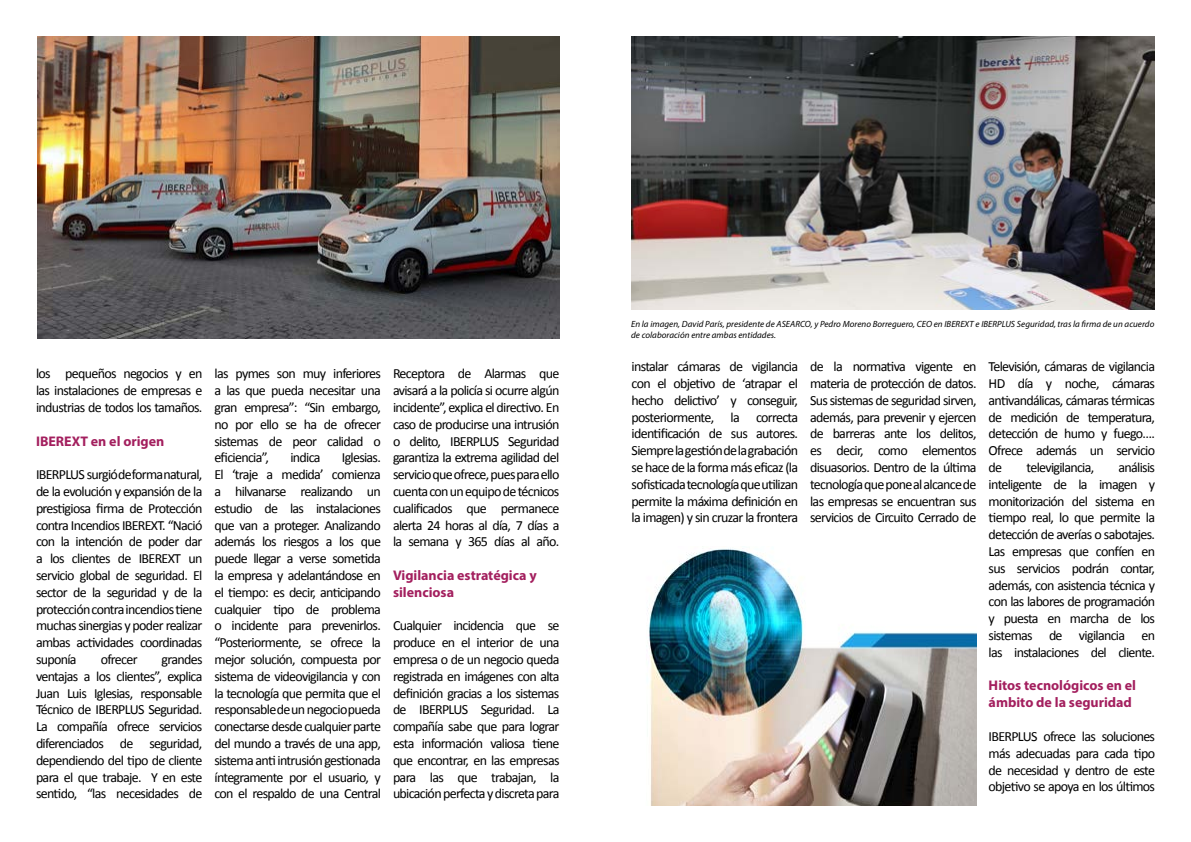
<style>
.page{position:relative;width:1191px;height:842px;background:#fff}
.page>*{position:absolute;margin:0;border:0;box-sizing:border-box;transform-origin:0 0}
.t1{font:14px/16.8px "Calibri";letter-spacing:-.05em;color:#000;text-align:justify}
.t2{font:700 14px/16.8px "Myriad Pro";color:#a31f5e}
.t3{font:italic 9px/10.8px "Myriad Pro";letter-spacing:.005em;color:#000}
</style>
<div class="page">
<img style="left:647px;top:548px;width:329px;height:258px">
<img style="left:631px;top:36px;width:523px;height:273px">
<img style="left:37px;top:36px;width:522px;height:303px">
<p class="t1" style="left:36px;top:365px;width:168px">los pequeños negocios y en las instalaciones de empresas e industrias de todos los tamaños.</p>
<p class="t2" style="left:36px;top:432px;width:130px">IBEREXT en el origen</p>
<p class="t1" style="left:36px;top:466px;width:168px">IBERPLUS surgió de forma natural, de la evolución y expansión de la prestigiosa firma de Protección contra Incendios IBEREXT. “Nació con la intención de poder dar a los clientes de IBEREXT un servicio global de seguridad. El sector de la seguridad y de la protección contra incendios tiene muchas sinergias y poder realizar ambas actividades coordinadas suponía</p>
<p class="t1" style="left:101px;top:651px;width:38px">ofrecer</p>
<p class="t1" style="left:36px;top:651px;width:168px;text-indent:126px">grandes ventajas a los clientes”, explica Juan Luis Iglesias, responsable Técnico de IBERPLUS Seguridad.<br>La compañía ofrece servicios diferenciados de seguridad, dependiendo del tipo de cliente para el que trabaje. Y en este sentido, “las necesidades de</p>
<p class="t1" style="left:214px;top:365px;width:168px">las pymes son muy inferiores a las que pueda necesitar una gran empresa”: “Sin embargo, no por ello se ha de ofrecer sistemas de peor calidad o eficiencia”,</p>
<p class="t1" style="left:214px;top:449px;width:168px;text-indent:127px">Iglesias.<br>El ‘traje a medida’ comienza a hilvanarse realizando un estudio de las instalaciones que van a proteger. Analizando además los riesgos a los que puede llegar a verse sometida la empresa y adelantándose en el tiempo: es decir, anticipando cualquier tipo de problema o incidente para prevenirlos. “Posteriormente, se ofrece la mejor solución, compuesta por sistema de videovigilancia y con la tecnología que permita que el responsable de un negocio pueda conectarse desde cualquier parte del mundo a través de una app, sistema anti intrusión gestionada íntegramente por el usuario, y con el respaldo de una Central</p>
<p class="t1" style="left:290px;top:449px;width:32px">indica</p>
<p class="t1" style="left:393px;top:365px;width:168px">Receptora de Alarmas que avisará a la policía si ocurre algún incidente”, explica el directivo. En caso de producirse una intrusión o delito, IBERPLUS Seguridad garantiza la extrema agilidad del servicio que ofrece, pues para ello cuenta con un equipo de técnicos cualificados que permanece alerta 24 horas al día, 7 días a la semana y 365 días al año.</p>
<p class="t2" style="left:393px;top:566px;width:145px">Vigilancia estratégica y silenciosa</p>
<p class="t1" style="left:393px;top:617px;width:168px">Cualquier incidencia que se produce en el interior de una empresa o de un negocio queda registrada en imágenes con alta definición gracias a los sistemas de IBERPLUS Seguridad. La compañía sabe que para lograr esta información valiosa tiene que encontrar, en las empresas para las que trabajan, la ubicación perfecta y discreta para</p>
<p class="t3" style="left:631px;top:319px;width:525px">En la imagen, David París, presidente de ASEARCO, y Pedro Moreno Borreguero, CEO en IBEREXT e IBERPLUS Seguridad, tras la firma de un acuerdo de colaboración entre ambas entidades.</p>
<p class="t1" style="left:631px;top:358px;width:168px">instalar cámaras de vigilancia con el objetivo de ‘atrapar el hecho delictivo’ y conseguir, posteriormente, la correcta identificación de sus autores.<br>Siempre la gestión de la grabación se hace de la forma más eficaz (la sofisticada tecnología que utilizan permite la máxima definición en la imagen) y sin cruzar la frontera</p>
<p class="t1" style="left:810px;top:358px;width:168px">de la normativa vigente en materia de protección de datos.<br>Sus sistemas de seguridad sirven, además, para prevenir y ejercen de barreras ante los delitos, es decir, como elementos disuasorios. Dentro de la última tecnología que pone al alcance de las empresas se encuentran sus servicios de Circuito Cerrado de</p>
<p class="t1" style="left:988px;top:358px;width:168px">Televisión, cámaras de vigilancia HD día y noche, cámaras antivandálicas, cámaras térmicas de medición de temperatura, detección de humo y fuego….<br>Ofrece además un servicio de</p>
<p class="t1" style="left:988px;top:459px;width:168px;text-indent:130px">análisis inteligente de la imagen y monitorización del sistema en tiempo real, lo que permite la detección de averías o sabotajes.<br>Las empresas que confíen en sus servicios podrán contar, además, con asistencia técnica y con las labores de programación y puesta en marcha de los sistemas de vigilancia en las instalaciones del cliente.</p>
<p class="t2" style="left:988px;top:677px;width:149px">Hitos tecnológicos en el ámbito de la seguridad</p>
<p class="t1" style="left:988px;top:728px;width:168px">IBERPLUS ofrece las soluciones más adecuadas para cada tipo de necesidad y dentro de este objetivo se apoya en los últimos</p>
<p class="t1" style="left:1026px;top:459px;width:69px">televigilancia,</p>
</div>
